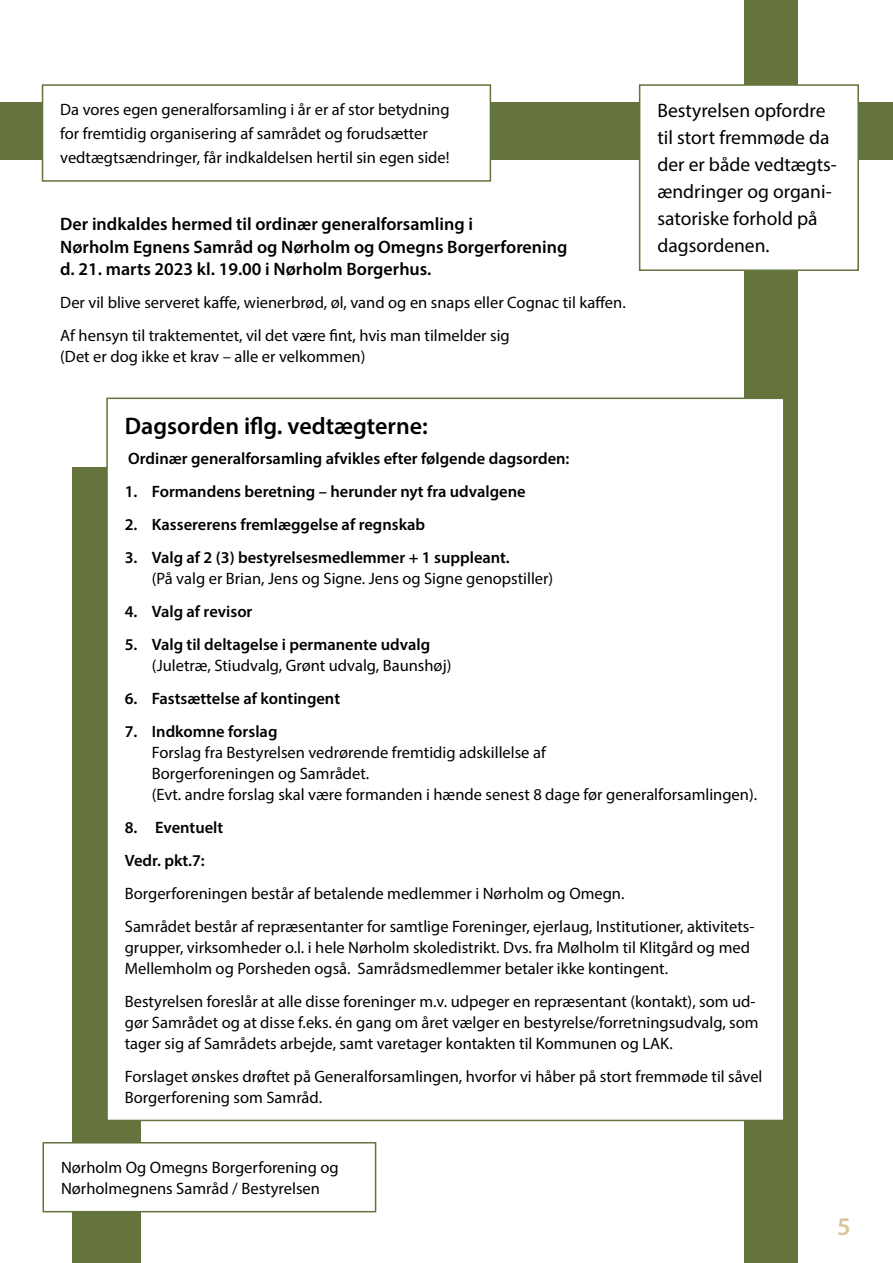
<style>
.page{position:relative;width:893px;height:1263px;background:#fff}
.page>*{position:absolute;margin:0;border:0;box-sizing:border-box;transform-origin:0 0}
.t1{font:600 25.5px "Myriad Pro";color:#dac49a}
.t2{font:600 24px "Myriad Pro";color:#000}
.t3{font:19.5px/27px "Myriad Pro";color:#000}
.t4{font:600 18px/22.5px "Myriad Pro";color:#000}
.t5{font:16.5px/21px "Myriad Pro";color:#000}
.t6{font:600 16.5px/33px "Myriad Pro";color:#000}
</style>
<div class="page">
<div style="left:72px;top:468px;width:68px;height:795px;background:#64743c"></div>
<div style="left:744px;top:0;width:53px;height:1263px;background:#64743c"></div>
<div style="left:0;top:102px;width:893px;height:57px;background:#64743c"></div>
<div style="left:107px;top:398px;width:677px;height:722px;background:#fff"></div>
<div style="left:640px;top:85px;width:218px;height:185px;background:#fff"></div>
<div style="left:639px;top:84px;width:220px;height:187px;border:2px solid #64743c"></div>
<div style="left:43px;top:85px;width:447px;height:96px;background:#fff"></div>
<div style="left:42px;top:84px;width:449px;height:98px;border:2px solid #64743c"></div>
<div style="left:43px;top:1143px;width:333px;height:69px;background:#fff"></div>
<div style="left:43px;top:1142px;width:333px;height:70px;border:2px solid #64743c"></div>
<p class="t5" style="left:60px;top:97px;width:391px;line-height:24px">Da vores egen generalforsamling i år er af stor betydning for fremtidig organisering af samrådet og forudsætter vedtægtsændringer, får indkaldelsen hertil sin egen side!</p>
<p class="t4" style="left:60px;top:212px;width:509px">Der indkaldes hermed til ordinær generalforsamling i<br>Nørholm Egnens Samråd og Nørholm og Omegns Borgerforening d. 21. marts 2023 kl. 19.00 i Nørholm Borgerhus.</p>
<p class="t5" style="left:60px;top:286px;width:567px;line-height:33px">Der vil blive serveret kaffe, wienerbrød, øl, vand og en snaps eller Cognac til kaffen.<br>Af hensyn til traktementet, vil det være fint, hvis man tilmelder sig</p>
<p class="t5" style="left:60px;top:346px;width:307px">(Det er dog ikke et krav – alle er velkommen)</p>
<p class="t3" style="left:657px;top:97px;width:181px">Bestyrelsen opfordre til stort fremmøde da der er både vedtægts&shy;ændringer og organi&shy;satoriske forhold på dagsordenen.</p>
<h2 class="t2" style="left:125px;top:411px;width:305px">Dagsorden iflg. vedtægterne:</h2>
<p class="t6" style="left:128px;top:441px;width:443px">Ordinær generalforsamling afvikles efter følgende dagsorden:</p>
<p class="t6" style="left:125px;top:474px;width:402px">1. Formandens beretning – herunder nyt fra udvalgene</p>
<p class="t6" style="left:125px;top:507px;width:302px">2. Kassererens fremlæggelse af regnskab</p>
<p class="t6" style="left:125px;top:540px;width:387px">3. Valg af 2 (3) bestyrelsesmedlemmer + 1 suppleant.</p>
<p class="t5" style="left:152px;top:567px;width:403px">(På valg er Brian, Jens og Signe. Jens og Signe genopstiller)</p>
<p class="t6" style="left:125px;top:594px;width:129px">4. Valg af revisor</p>
<p class="t6" style="left:125px;top:627px;width:307px">5. Valg til deltagelse i permanente udvalg</p>
<p class="t5" style="left:152px;top:654px;width:301px">(Juletræ, Stiudvalg, Grønt udvalg, Baunshøj)</p>
<p class="t6" style="left:125px;top:681px;width:217px">6. Fastsættelse af kontingent</p>
<p class="t6" style="left:125px;top:714px;width:154px">7. Indkomne forslag</p>
<p class="t5" style="left:152px;top:741px;width:607px">Forslag fra Bestyrelsen vedrørende fremtidig adskillelse af<br>Borgerforeningen og Samrådet.<br>(Evt. andre forslag skal være formanden i hænde senest 8 dage før generalforsamlingen).</p>
<p class="t6" style="left:125px;top:810px;width:100px">8. Eventuelt<br>Vedr. pkt.7:</p>
<p class="t5" style="left:125px;top:876px;width:631px;line-height:33px">Borgerforeningen består af betalende medlemmer i Nørholm og Omegn.<br>Samrådet består af repræsentanter for samtlige Foreninger, ejerlaug, Institutioner, aktivitets-</p>
<p class="t5" style="left:125px;top:936px;width:627px">grupper, virksomheder o.l. i hele Nørholm skoledistrikt. Dvs. fra Mølholm til Klitgård og med<br>Mellemholm og Porsheden også. Samrådsmedlemmer betaler ikke kontingent.</p>
<p class="t5" style="left:125px;top:990px;width:635px">Bestyrelsen foreslår at alle disse foreninger m.v. udpeger en repræsentant (kontakt), som ud&shy;gør Samrådet og at disse f.eks. én gang om året vælger en bestyrelse/forretningsudvalg, som tager sig af Samrådets arbejde, samt varetager kontakten til Kommunen og LAK.</p>
<p class="t5" style="left:125px;top:1065px;width:639px">Forslaget ønskes drøftet på Generalforsamlingen, hvorfor vi håber på stort fremmøde til såvel<br>Borgerforening som Samråd.</p>
<p class="t5" style="left:61px;top:1156px;width:279px">Nørholm Og Omegns Borgerforening og<br>Nørholmegnens Samråd / Bestyrelsen</p>
<h1 class="t1" style="left:837px;top:1210px;width:15px">5</h1>
</div>
